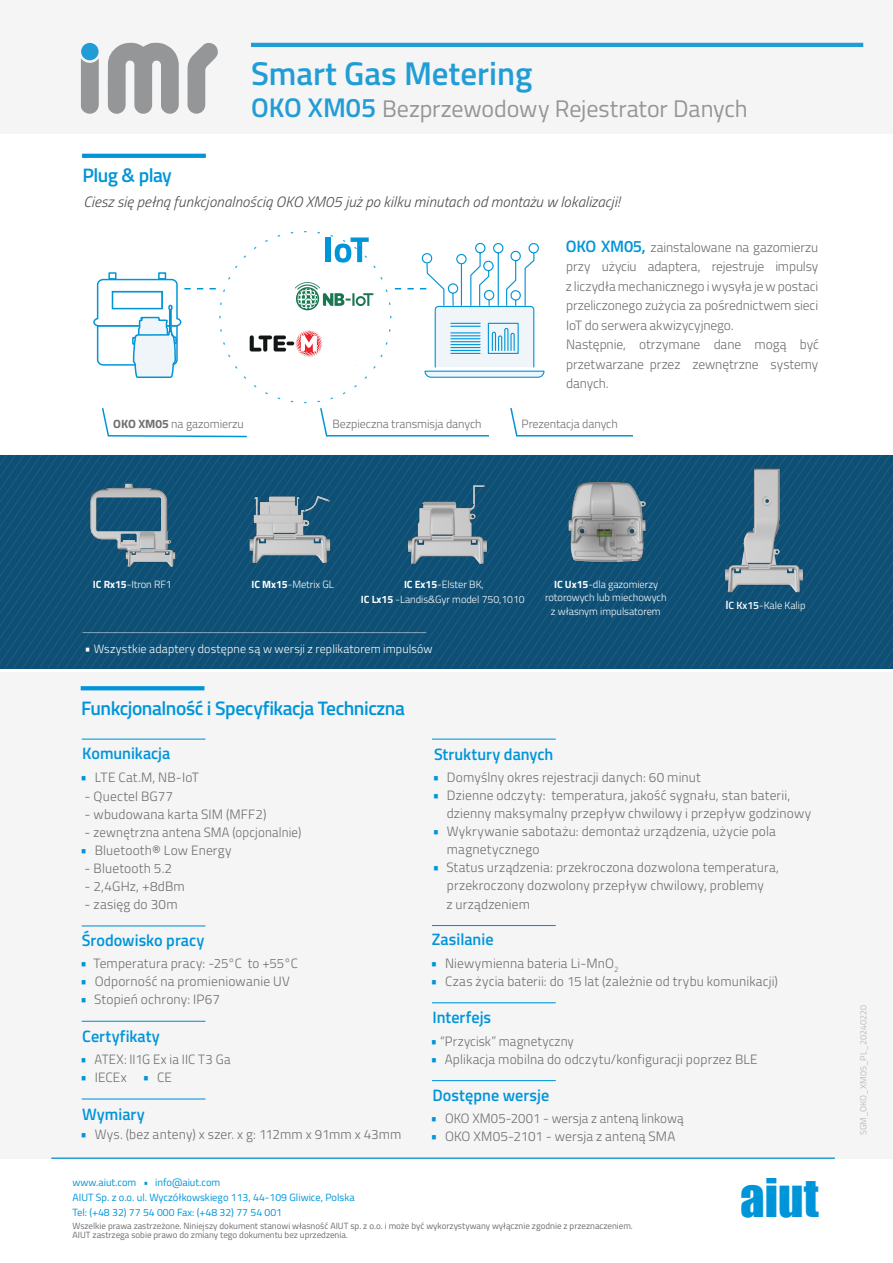
<style>
.page{position:relative;width:893px;height:1263px;background:#fff}
.page>*{position:absolute;margin:0;border:0;box-sizing:border-box;transform-origin:0 0}
.t1{font:48.9px "Impact";color:#0095d9}
.t2{font:600 33px "Titillium";color:#0095d9}
.t3{font:24px "Titillium";letter-spacing:-.005em;color:#8a8c8f}
.t4{font:600 19.5px "Titillium";letter-spacing:-.025em;color:#0095d9}
.t5{font:600 16.5px "Titillium";color:#0095d9}
.t6{font:italic 300 15px "Titillium";letter-spacing:.005em;color:#4b4c4d}
.t7{font:300 13.5px/19.5px "Titillium";letter-spacing:.01em;color:#6c6d70}
.t8{font:300 12px "Titillium";letter-spacing:-.005em;color:#6c6d70}
.t9{font:300 12px "Titillium";letter-spacing:.01em;color:#fff}
.t10{font:300 10.5px/13.5px "Titillium";letter-spacing:-.005em;color:#fff;text-align:center}
.t11{font:10.5px/15px "Titillium";color:#0095d9}
.t12{font:9px/9px "Titillium";color:#6c6d70}
.t13{font:9px "Titillium";color:#bcbdc0}
.s1{font-weight:600;font-size:27px;color:#0095d9}
.s2{font-weight:600;font-size:16.5px;color:#0095d9}
.s3{font-weight:700}
.s4{font-size:13.5px}
.s5{font-weight:600;font-size:12px}
.s6{font-weight:600}
.s7{font-size:15px;color:#0095d9}
.s8{font-family:"Titillium Web";font-weight:400}
.s9{font-weight:300}
</style>
<div class="page">
<svg style="left:221px;top:455px;width:13px;height:212px;background:#0f5076"></svg>
<svg style="left:212px;top:455px;width:9px;height:212px;background:#0f5076"></svg>
<svg style="left:0;top:455px;width:212px;height:212px;background:#0f5076"></svg>
<svg style="left:234px;top:455px;width:197px;height:212px;background:#0f5076"></svg>
<svg style="left:431px;top:455px;width:462px;height:212px;background:#0f5076"></svg>
<img style="left:247px;top:492px;width:90px;height:73px">
<img style="left:87px;top:480px;width:92px;height:90px">
<img style="left:405px;top:480px;width:90px;height:87px">
<img style="left:723px;top:464px;width:84px;height:132px">
<div style="left:0;top:673px;width:893px;height:486px;background:#f5f5f6"></div>
<svg style="left:81px;top:686px;width:123px;height:4px"></svg>
<hr style="left:82px;top:738px;width:123px;height:2px;background:#0095d9">
<hr style="left:82px;top:925px;width:123px;height:1px;background:#0095d9">
<hr style="left:82px;top:1098px;width:123px;height:1px;background:#0095d9">
<hr style="left:432px;top:1002px;width:124px;height:1px;background:#0095d9">
<hr style="left:432px;top:1080px;width:124px;height:1px;background:#0095d9">
<hr style="left:432px;top:925px;width:124px;height:1px;background:#0095d9">
<svg style="left:82px;top:154px;width:124px;height:4px"></svg>
<hr style="left:82px;top:632px;width:344px;height:1px;background:#fff">
<hr style="left:432px;top:738px;width:124px;height:2px;background:#0095d9">
<img style="left:562px;top:479px;width:91px;height:85px">
<svg style="left:569px;top:501px;width:71px;height:64px;background:#9ba0a3"></svg>
<div style="left:595px;top:528px;width:18px;height:10px;background:#231f20;opacity:.5"></div>
<hr style="left:82px;top:1021px;width:123px;height:1px;background:#0095d9">
<svg style="left:80px;top:42px;width:784px;height:72px;fill:#f5f5f6"></svg>
<svg style="left:93px;top:231px;width:540px;height:207px"></svg>
<p class="t4" style="left:82px;top:161px;width:91px">Plug &amp; play</p>
<h2 class="t2" style="left:251px;top:48px;width:283px">Smart Gas Metering</h2>
<h3 class="t3" style="left:251px;top:91px;width:498px"><span class="s1">OKO XM05</span> Bezprzewodowy Rejestrator Danych</h3>
<p class="t6" style="left:84px;top:191px;width:538px">Ciesz się pełną funkcjonalnością OKO XM05 już po kilku minutach od montażu w lokalizacji!</p>
<p class="t7" style="left:566px;top:237px;width:254px;text-align:justify"><span class="s2">OKO XM05,</span> zainstalowane na gazomierzu przy użyciu adaptera, rejestruje impulsy z liczydła mechanicznego i wysyła je w postaci przeliczonego zużycia za pośrednictwem sieci IoT do serwera akwizycyjnego.</p>
<p class="t7" style="left:566px;top:334px;width:254px;text-align:justify">Następnie, otrzymane dane mogą być przetwarzane przez zewnętrzne systemy danych.</p>
<p class="t8" style="left:113px;top:415px;width:132px"><span class="s3">OKO XM05</span> na gazomierzu</p>
<p class="t8" style="left:333px;top:415px;width:151px">Bezpieczna transmisja danych</p>
<p class="t8" style="left:522px;top:415px;width:98px">Prezentacja danych</p>
<p class="t10" style="left:93px;top:577px;width:80px"><span class="s3">IC Rx15</span>-Itron RF1</p>
<p class="t10" style="left:251px;top:577px;width:84px"><span class="s3">IC Mx15</span>-Metrix GL</p>
<p class="t10" style="left:404px;top:577px;width:81px"><span class="s3">IC Ex15</span>-Elster BK,</p>
<p class="t10" style="left:361px;top:592px;width:165px"><span class="s3">IC Lx15</span> -Landis&amp;Gyr model 750,1010</p>
<p class="t9" style="left:85px;top:640px;width:350px"><span class="s4">•</span> Wszystkie adaptery dostępne są w wersji z replikatorem impulsów</p>
<p class="t10" style="left:545px;top:577px;width:123px"><span class="s3">IC Ux15</span>-dla gazomierzy rotorowych lub miechowych z własnym impulsatorem</p>
<p class="t10" style="left:725px;top:598px;width:82px"><span class="s5">I</span><span class="s6">C Kx15</span>-Kale Kalip</p>
<p class="t4" style="left:81px;top:693px;width:325px">Funkcjonalność i Specyfikacja Techniczna</p>
<p class="t5" style="left:82px;top:741px;width:90px">Komunikacja</p>
<p class="t7" style="left:80px;top:766px;width:120px"><span class="s7">•</span> LTE Cat.M, NB-IoT</p>
<p class="t7" style="left:85px;top:786px;width:90px">- Quectel BG77</p>
<p class="t7" style="left:85px;top:804px;width:183px">- wbudowana karta SIM (MFF2)</p>
<p class="t7" style="left:85px;top:822px;width:218px">- zewnętrzna antena SMA (opcjonalnie)</p>
<p class="t7" style="left:80px;top:840px;width:153px"><span class="s7">•</span> Bluetooth<span class="s8">®</span> Low Energy</p>
<p class="t7" style="left:85px;top:858px;width:89px">- Bluetooth 5.2</p>
<p class="t7" style="left:85px;top:876px;width:102px">- 2,4GHz, +8dBm</p>
<p class="t7" style="left:85px;top:894px;width:94px">- zasięg do 30m</p>
<p class="t5" style="left:82px;top:928px;width:124px">Środowisko pracy</p>
<p class="t7" style="left:80px;top:953px;width:219px"><span class="s7">•</span> Temperatura pracy: -25°C to +55°C</p>
<p class="t7" style="left:80px;top:971px;width:211px"><span class="s7">•</span> Odporność na promieniowanie UV</p>
<p class="t7" style="left:80px;top:989px;width:141px"><span class="s7">•</span> Stopień ochrony: IP67</p>
<p class="t5" style="left:82px;top:1023px;width:79px">Certyfikaty</p>
<p class="t7" style="left:80px;top:1049px;width:152px"><span class="s7">•</span> ATEX: II1G Ex ia IIC T3 Ga</p>
<p class="t7" style="left:80px;top:1067px;width:48px"><span class="s7">•</span> IECEx</p>
<p class="t7" style="left:143px;top:1067px;width:31px"><span class="s7">•</span> CE</p>
<p class="t5" style="left:82px;top:1102px;width:64px">Wymiary</p>
<p class="t7" style="left:80px;top:1124px;width:323px"><span class="s7">•</span> Wys. (bez anteny) x szer. x g: 112mm x 91mm x 43mm</p>
<p class="t5" style="left:434px;top:742px;width:121px">Struktury danych</p>
<p class="t7" style="left:432px;top:767px;width:270px"><span class="s7">•</span> Domyślny okres rejestracji danych: 60 minut</p>
<p class="t7" style="left:447px;top:786px;width:366px;line-height:18px;text-indent:-14px"><span class="s7">•</span> Dzienne odczyty: temperatura, jakość sygnału, stan baterii, dzienny maksymalny przepływ chwilowy i przepływ godzinowy</p>
<p class="t7" style="left:447px;top:822px;width:331px;line-height:18px;text-indent:-14px"><span class="s7">•</span> Wykrywanie sabotażu: demontaż urządzenia, użycie pola magnetycznego</p>
<p class="t7" style="left:446px;top:858px;width:334px;line-height:18px;text-indent:-14px"><span class="s7">•</span> Status urządzenia: przekroczona dozwolona temperatura, przekroczony dozwolony przepływ chwilowy, problemy<br>z urządzeniem</p>
<p class="t5" style="left:432px;top:927px;width:63px">Zasilanie</p>
<p class="t7" style="left:431px;top:952px;width:189px"><span class="s7">•</span> Niewymienna bateria Li-MnO<sub>2</sub></p>
<p class="t7" style="left:431px;top:970px;width:349px"><span class="s7">•</span> Czas życia baterii: do 15 lat (zależnie od trybu komunikacji)</p>
<p class="t5" style="left:432px;top:1005px;width:60px">Interfejs</p>
<p class="t7" style="left:431px;top:1030px;width:145px"><span class="s7">•</span> “Przycisk” magnetyczny</p>
<p class="t7" style="left:431px;top:1048px;width:329px"><span class="s7">•</span> Aplikacja mobilna do odczytu/konfiguracji poprzez BLE</p>
<p class="t5" style="left:432px;top:1083px;width:118px">Dostępne wersje</p>
<p class="t7" style="left:431px;top:1108px;width:255px"><span class="s7">•</span> OKO XM05-2001 - wersja z anteną linkową</p>
<p class="t7" style="left:431px;top:1126px;width:246px"><span class="s7">•</span> OKO XM05-2101 - wersja z anteną SMA</p>
<p class="t11" style="left:73px;top:1174px;width:284px">www.aiut.com <span class="s9">•</span> info@aiut.com<br>AIUT Sp. z o.o. ul. Wyczółkowskiego 113, 44-109 Gliwice, Polska<br>Tel: (+48 32) 77 54 000 Fax: (+48 32) 77 54 001</p>
<h1 class="t1" style="left:740px;top:1159px;width:80px">aiut</h1>
<p class="t12" style="left:73px;top:1221px;width:562px">Wszelkie prawa zastrzeżone. Niniejszy dokument stanowi własność AIUT sp. z o.o. i może być wykorzystywany wyłącznie zgodnie z przeznaczeniem.<br>AIUT zastrzega sobie prawo do zmiany tego dokumentu bez uprzedzenia.</p>
<p class="t13" style="left:857px;top:1135px;width:132px;rotate:-90deg">SGM_OKO_XM05_PL_20240220</p>
</div>
